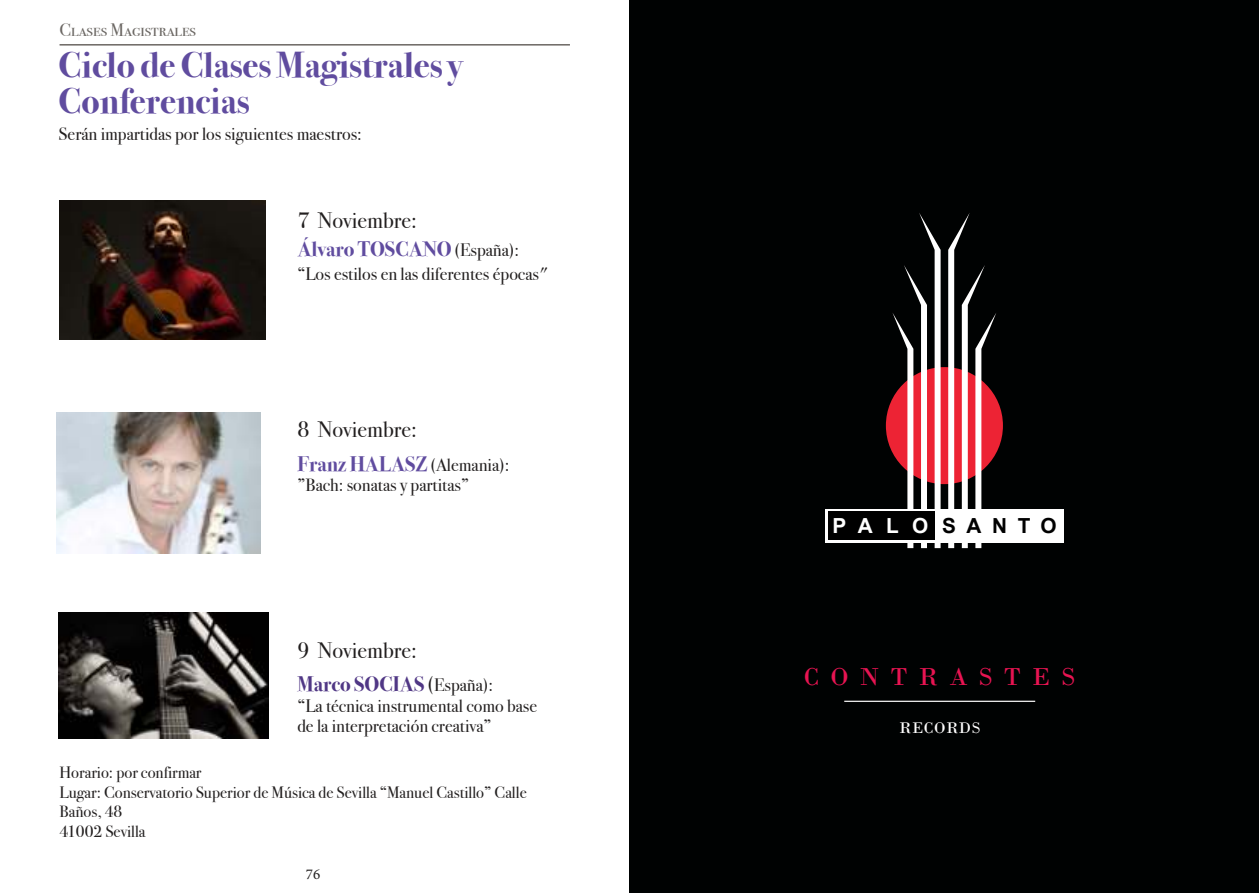
<style>
.page{position:relative;width:1259px;height:893px;background:#fff}
.page>*{position:absolute;margin:0;border:0;box-sizing:border-box;transform-origin:0 0}
.t1{font:700 36px/36.5px "Bodoni 72";color:#604c9f}
.t2{font:25.65px "Bodoni";letter-spacing:.44em;color:#e81452}
.t3{font:22.5px "Bodoni Svty Two ITCTT";color:#221f1f}
.t4{font:700 21px "Bodoni 72";color:#604c9f}
.t5{font:700 21px "Bodoni 72";color:#503785}
.t6{font:700 20.85px "Arial";letter-spacing:.505em;color:#000}
.t7{font:18px/20.2px "Bodoni Svty Two ITCTT";color:#221f1f}
.t8{font:18px "Bodoni Svty Two SCITCTT";color:#6b6763}
.t9{font:16.5px/19.8px "Bodoni Svty Two ITCTT";color:#221f1f}
.t10{font:16.2px "Bodoni";letter-spacing:.035em;color:#fff}
.t11{font:15px "Minion Pro";color:#221f1f}
.s1{font-family:"Bodoni Svty Two ITCTT";font-weight:400;font-size:18px;color:#221f1f}
.s2{font-family:"Bodoni Svty Two ITCTT";font-weight:400;color:#221f1f}
.s3{color:#fff}
</style>
<div class="page">
<img style="left:56px;top:412px;width:204px;height:141px">
<div style="left:629px;top:0;width:630px;height:893px;background:#000202"></div>
<hr style="left:844px;top:701px;width:191px;height:1px;background:#fff">
<div style="left:886px;top:367px;width:117px;height:117px;background:#ed2334;border-radius:50%"></div>
<svg style="left:948px;top:213px;width:48px;height:335px"></svg>
<svg style="left:892px;top:213px;width:48px;height:335px"></svg>
<svg style="left:825px;top:509px;width:109px;height:34px"></svg>
<div style="left:934px;top:509px;width:129px;height:34px;background:#fff"></div>
<div style="left:828px;top:512px;width:106px;height:28px;background:#000"></div>
<hr style="left:60px;top:44px;width:510px;height:2px;background:#6b6763">
<img style="left:59px;top:613px;width:209px;height:126px">
<img style="left:60px;top:200px;width:206px;height:140px">
<p class="t8" style="left:60px;top:19px;width:138px">Clases Magistrales</p>
<h1 class="t1" style="left:59px;top:44px;width:405px">Ciclo de Clases Magistrales y<br>Conferencias</h1>
<p class="t7" style="left:59px;top:122px;width:305px">Serán impartidas por los siguientes maestros:</p>
<p class="t3" style="left:297px;top:202px;width:121px">7 Noviembre:</p>
<p class="t4" style="left:297px;top:231px;width:223px">Álvaro TOSCANO<span class="s1">(España):</span></p>
<p class="t7" style="left:297px;top:262px;width:253px">“Los estilos en las diferentes épocas"</p>
<p class="t3" style="left:297px;top:411px;width:121px">8 Noviembre:</p>
<p class="t4" style="left:297px;top:446px;width:213px">Franz HALASZ <span class="s1">(Alemania):</span></p>
<p class="t7" style="left:297px;top:473px;width:173px">”Bach: sonatas y partitas”</p>
<p class="t3" style="left:297px;top:632px;width:121px">9 Noviembre:</p>
<p class="t5" style="left:297px;top:667px;width:197px">Marco SOCIAS <span class="s2">(</span><span class="s1">España):</span></p>
<p class="t7" style="left:297px;top:694px;width:241px">“La técnica instrumental como base de la interpretación creativa”</p>
<p class="t9" style="left:60px;top:761px;width:469px">Horario: por confirmar<br>Lugar: Conservatorio Superior de Música de Sevilla “Manuel Castillo” Calle<br>Baños, 48<br>41002 Sevilla</p>
<p class="t11" style="left:306px;top:864px;width:16px">76</p>
<p class="t6" style="left:832px;top:512px;width:226px"><span class="s3">PALO</span> SANTO</p>
<h2 class="t2" style="left:804px;top:661px;width:273px">CONTRASTES</h2>
<p class="t10" style="left:899px;top:718px;width:83px">RECORDS</p>
</div>
